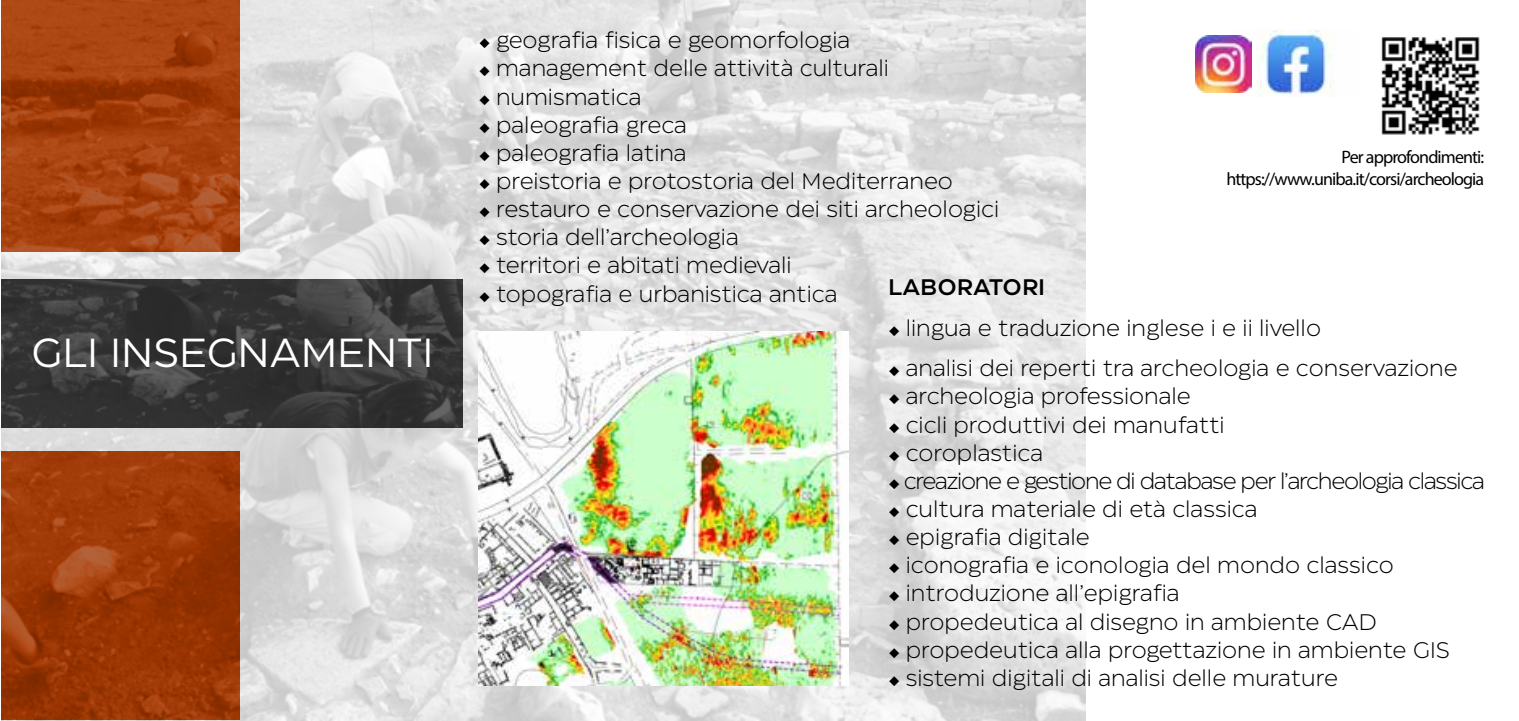
<style>
.page{position:relative;width:1519px;height:721px;background:#fff}
.page>*{position:absolute;margin:0;border:0;box-sizing:border-box;transform-origin:0 0}
.t1{font:40.5px "Eastman Trial";color:#fff}
.t2{font:300 22.5px "Eastman Trial";color:#000}
.t3{font:300 22.5px "Eastman Trial";letter-spacing:-.055em;color:#000}
.t4{font:500 22.5px "Eastman Trial";color:#000}
.t5{font:18px/21.6px "Myriad Pro";letter-spacing:-.05em;color:#000;text-align:right}
.s1{font-size:18px}
</style>
<div class="page">
<img style="left:2px;top:0;width:1083px;height:720px">
<svg style="left:2px;top:0;width:238px;height:252px;background:#a6410f"></svg>
<svg style="left:2px;top:451px;width:238px;height:268px;background:#9b3806"></svg>
<svg style="left:2px;top:279px;width:461px;height:148px;background:#373737"></svg>
<img style="left:1381px;top:37px;width:99px;height:98px">
<img style="left:479px;top:331px;width:370px;height:355px">
<img style="left:1231px;top:29px;width:103px;height:68px">
<img style="left:1195px;top:36px;width:56px;height:56px">
<h1 class="t1" style="left:31px;top:323px;width:404px">GLI INSEGNAMENTI</h1>
<p class="t2" style="left:479px;top:24px;width:373px"><span class="s1">◆</span> geografia fisica e geomorfologia</p>
<p class="t2" style="left:479px;top:52px;width:412px"><span class="s1">◆</span> management delle attività culturali</p>
<p class="t2" style="left:479px;top:80px;width:164px"><span class="s1">◆</span> numismatica</p>
<p class="t2" style="left:479px;top:108px;width:210px"><span class="s1">◆</span> paleografia greca</p>
<p class="t2" style="left:479px;top:136px;width:210px"><span class="s1">◆</span> paleografia latina</p>
<p class="t2" style="left:479px;top:164px;width:476px"><span class="s1">◆</span> preistoria e protostoria del Mediterraneo</p>
<p class="t2" style="left:479px;top:193px;width:522px"><span class="s1">◆</span> restauro e conservazione dei siti archeologici</p>
<p class="t2" style="left:479px;top:221px;width:262px"><span class="s1">◆</span> storia dell’archeologia</p>
<p class="t2" style="left:479px;top:249px;width:315px"><span class="s1">◆</span> territori e abitati medievali</p>
<p class="t2" style="left:479px;top:277px;width:360px"><span class="s1">◆</span> topografia e urbanistica antica</p>
<p class="t4" style="left:888px;top:270px;width:159px">LABORATORI</p>
<p class="t2" style="left:888px;top:311px;width:434px"><span class="s1">◆</span> lingua e traduzione inglese i e ii livello</p>
<p class="t2" style="left:888px;top:352px;width:571px"><span class="s1">◆</span> analisi dei reperti tra archeologia e conservazione</p>
<p class="t2" style="left:888px;top:380px;width:304px"><span class="s1">◆</span> archeologia professionale</p>
<p class="t2" style="left:888px;top:408px;width:338px"><span class="s1">◆</span> cicli produttivi dei manufatti</p>
<p class="t2" style="left:888px;top:436px;width:156px"><span class="s1">◆</span> coroplastica</p>
<p class="t3" style="left:888px;top:464px;width:598px"><span class="s1">◆</span> creazione e gestione di database per l’archeologia classica</p>
<p class="t2" style="left:888px;top:492px;width:371px"><span class="s1">◆</span> cultura materiale di età classica</p>
<p class="t2" style="left:888px;top:520px;width:203px"><span class="s1">◆</span> epigrafia digitale</p>
<p class="t2" style="left:888px;top:549px;width:507px"><span class="s1">◆</span> iconografia e iconologia del mondo classico</p>
<p class="t2" style="left:888px;top:577px;width:293px"><span class="s1">◆</span> introduzione all’epigrafia</p>
<p class="t2" style="left:888px;top:605px;width:490px"><span class="s1">◆</span> propedeutica al disegno in ambiente CAD</p>
<p class="t2" style="left:888px;top:633px;width:563px"><span class="s1">◆</span> propedeutica alla progettazione in ambiente GIS</p>
<p class="t2" style="left:888px;top:661px;width:451px"><span class="s1">◆</span> sistemi digitali di analisi delle murature</p>
<p class="t5" style="left:1226px;top:146px;width:259px">Per approfondimenti: https://www.uniba.it/corsi/archeologia</p>
</div>
